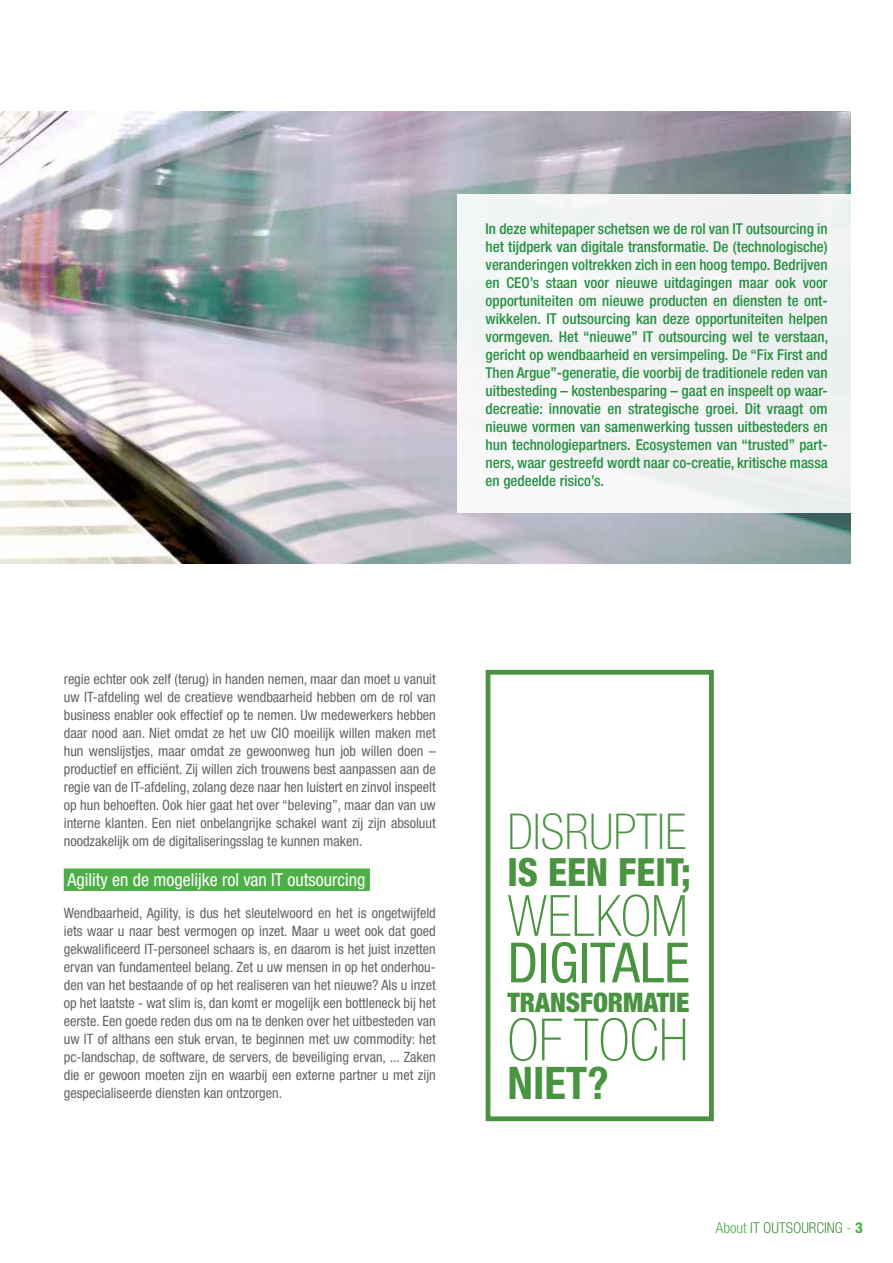
<style>
.page{position:relative;width:893px;height:1263px;background:#fff}
.page>*{position:absolute;margin:0;border:0;box-sizing:border-box;transform-origin:0 0}
.t1{font:100 condensed 58.5px "Helvetica Neue LT Std";color:#499341}
.t2{font:100 condensed 57px "Helvetica Neue LT Std";color:#499341}
.t3{font:condensed 55.5px "Helvetica Neue LT Std";color:#499341}
.t4{font:100 condensed 49.5px "Helvetica Neue LT Std";color:#499341}
.t5{font:700 condensed 45px "Helvetica Neue LT Std";color:#499341}
.t6{font:800 condensed 39px "Helvetica Neue LT Std";color:#499341}
.t7{font:900 condensed 27px "Helvetica Neue LT Std";color:#499341}
.t8{font:condensed 18px "Helvetica Neue LT Std";color:#fff}
.t9{font:500 condensed 15px/18px "Helvetica Neue LT Std";color:#259040;text-align:justify}
.t10{font:300 condensed 15px "Helvetica Neue LT Std";color:#499341}
.t11{font:condensed 14.25px/18px "Helvetica Neue LT Std";color:#636466;text-align:justify}
.s1{color:#4eaf48}
.s2{font-weight:800;color:#4eaf48}
</style>
<div class="page">
<img style="left:0;top:112px;width:850px;height:451px">
<div style="left:64px;top:868px;width:306px;height:23px;background:#4eaf48"></div>
<div style="left:486px;top:670px;width:228px;height:451px;border:5px solid #499341"></div>
<div style="left:457px;top:194px;width:419px;height:319px;background:#f3f4f4"></div>
<p class="t9" style="left:486px;top:219px;width:344px">In deze whitepaper schetsen we de rol van IT outsourcing in het tijdperk van digitale transformatie. De (technologische) veranderingen voltrekken zich in een hoog tempo. Bedrijven en CEO’s staan voor nieuwe uitdagingen maar ook voor opportuniteiten om nieuwe producten en diensten te ont&shy;wikkelen. IT outsourcing kan deze opportuniteiten helpen vormgeven. Het “nieuwe” IT outsourcing wel te verstaan, gericht op wendbaarheid en versimpeling. De “Fix First and Then Argue”-generatie, die voorbij de traditionele reden van uitbesteding – kostenbesparing – gaat en inspeelt op waar&shy;decreatie: innovatie en strategische groei. Dit vraagt om nieuwe vormen van samenwerking tussen uitbesteders en hun technologiepartners. Ecosystemen van “trusted” part&shy;ners, waar gestreefd wordt naar co-creatie, kritische massa en gedeelde risico’s.</p>
<p class="t11" style="left:64px;top:670px;width:374px">regie echter ook zelf (terug) in handen nemen, maar dan moet u vanuit uw IT-afdeling wel de creatieve wendbaarheid hebben om de rol van business enabler ook effectief op te nemen. Uw medewerkers hebben daar nood aan. Niet omdat ze het uw CIO moeilijk willen maken met hun wenslijstjes, maar omdat ze gewoonweg hun job willen doen – productief en efficiënt. Zij willen zich trouwens best aanpassen aan de regie van de IT-afdeling, zolang deze naar hen luistert en zinvol inspeelt op hun behoeften. Ook hier gaat het over “beleving”, maar dan van uw interne klanten. Een niet onbelangrijke schakel want zij zijn absoluut noodzakelijk om de digitaliseringsslag te kunnen maken.</p>
<p class="t8" style="left:67px;top:869px;width:300px">Agility en de mogelijke rol van IT outsourcing</p>
<p class="t11" style="left:64px;top:904px;width:374px">Wendbaarheid, Agility, is dus het sleutelwoord en het is ongetwijfeld iets waar u naar best vermogen op inzet. Maar u weet ook dat goed gekwalificeerd IT-personeel schaars is, en daarom is het juist inzetten ervan van fundamenteel belang. Zet u uw mensen in op het onderhou&shy;den van het bestaande of op het realiseren van het nieuwe? Als u inzet op het laatste - wat slim is, dan komt er mogelijk een bottleneck bij het eerste. Een goede reden dus om na te denken over het uitbesteden van uw IT of althans een stuk ervan, te beginnen met uw commodity: het pc-landschap, de software, de servers, de beveiliging ervan, ... Zaken die er gewoon moeten zijn en waarbij een externe partner u met zijn gespecialiseerde diensten kan ontzorgen.</p>
<h3 class="t4" style="left:507px;top:804px;width:180px">DISRUPTIE</h3>
<h3 class="t6" style="left:507px;top:848px;width:185px">IS EEN FEIT;</h3>
<h2 class="t2" style="left:507px;top:884px;width:182px">WELKOM</h2>
<h3 class="t3" style="left:507px;top:931px;width:184px">DIGITALE</h3>
<h3 class="t7" style="left:507px;top:986px;width:184px">TRANSFORMATIE</h3>
<h1 class="t1" style="left:507px;top:1007px;width:183px">OF TOCH</h1>
<h3 class="t5" style="left:507px;top:1056px;width:103px">NIET?</h3>
<p class="t10" style="left:716px;top:1219px;width:149px"><span class="s1">About</span> IT OUTSOURCING <span class="s1">-</span> <span class="s2">3</span></p>
</div>
